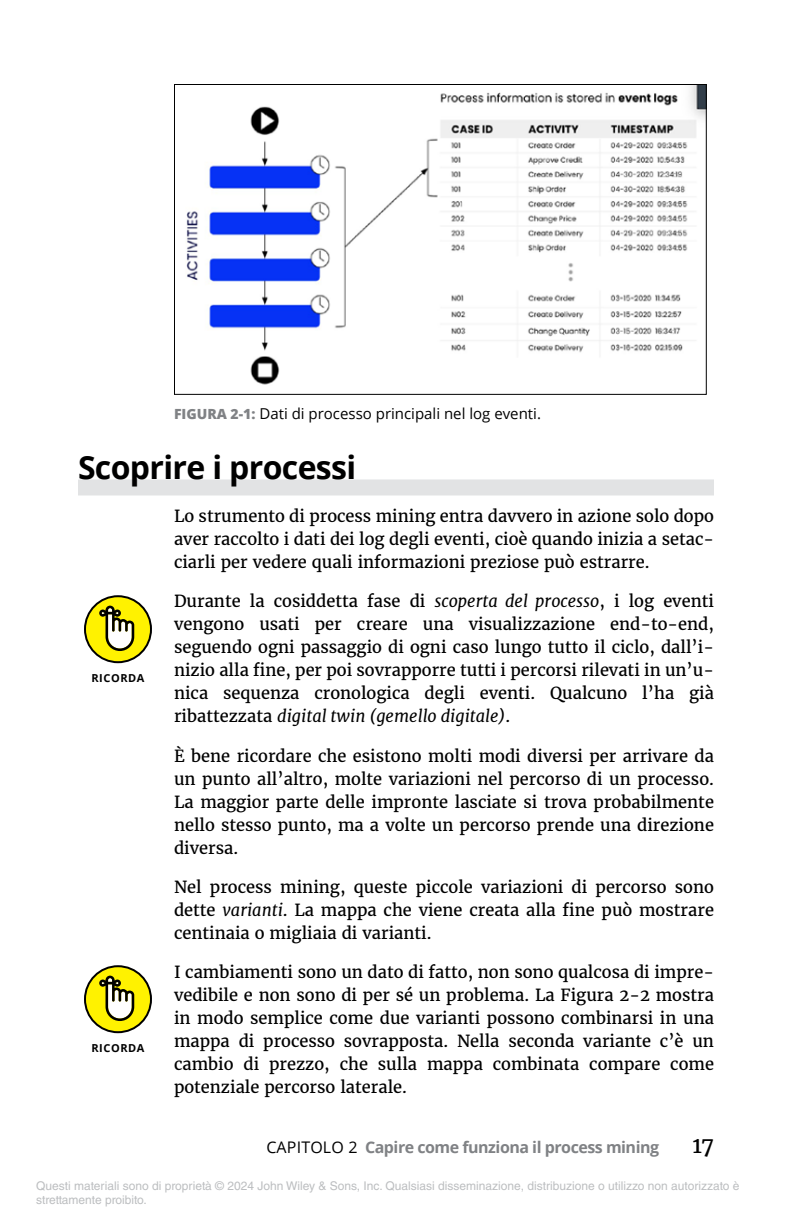
<style>
.page{position:relative;width:792px;height:1224px;background:#fff}
.page>*{position:absolute;margin:0;border:0;box-sizing:border-box;transform-origin:0 0}
.t1{font:700 32px "Open Sans";letter-spacing:-.02em;color:#000}
.t2{font:22px "Merriweather";color:#000}
.t3{font:16.4px/23px "Merriweather";color:#000;text-align:justify}
.t4{font:700 16px "Open Sans";letter-spacing:-.03em;color:#808285}
.t5{font:15px "Open Sans";color:#000}
.t6{font:12px/14.4px "Helvetica LT Std";color:#bcbec0}
.t7{font:700 11px "Open Sans";letter-spacing:.05em;color:#000}
.s1{font-weight:800;font-size:14px;color:#808285}
.s2{font-style:italic}
.s3{font-weight:400;color:#000}
</style>
<div class="page">
<div style="left:78px;top:479px;width:636px;height:16px;background:#e2e3e4"></div>
<div style="left:85px;top:596px;width:66px;height:66px;background:#fff200;border-radius:50%"></div>
<div style="left:84px;top:595px;width:68px;height:68px;border:2px solid #000;border-radius:50%"></div>
<svg style="left:99px;top:606px;width:35px;height:45px"></svg>
<div style="left:85px;top:966px;width:66px;height:66px;background:#fff200;border-radius:50%"></div>
<div style="left:84px;top:965px;width:68px;height:68px;border:2px solid #000;border-radius:50%"></div>
<svg style="left:99px;top:976px;width:35px;height:45px"></svg>
<img style="left:186px;top:86px;width:519px;height:299px">
<div style="left:174px;top:84px;width:533px;height:311px;border:1px solid #000"></div>
<p class="t5" style="left:174px;top:403px;width:369px"><span class="s1">FIGURA 2-1:</span> Dati di processo principali nel log eventi.</p>
<h1 class="t1" style="left:78px;top:445px;width:280px">Scoprire i processi</h1>
<p class="t3" style="left:174px;top:505px;width:542px">Lo strumento di process mining entra davvero in azione solo dopo aver raccolto i dati dei log degli eventi, cioè quando inizia a setac&shy;ciarli per vedere quali informazioni preziose può estrarre.</p>
<p class="t3" style="left:174px;top:590px;width:542px">Durante la cosiddetta fase di <span class="s2">scoperta del processo</span>, i log eventi vengono usati per creare una visualizzazione end-to-end, seguendo ogni passaggio di ogni caso lungo tutto il ciclo, dall’i&shy;nizio alla fine, per poi sovrapporre tutti i percorsi rilevati in un’u&shy;nica sequenza cronologica degli eventi. Qualcuno l’ha già ribattezzata <span class="s2">digital twin (gemello digitale)</span>.</p>
<p class="t3" style="left:174px;top:744px;width:542px">È bene ricordare che esistono molti modi diversi per arrivare da un punto all’altro, molte variazioni nel percorso di un processo.<br>La maggior parte delle impronte lasciate si trova probabilmente nello stesso punto, ma a volte un percorso prende una direzione diversa.</p>
<p class="t3" style="left:174px;top:875px;width:541px">Nel process mining, queste piccole variazioni di percorso sono dette <span class="s2">varianti</span>. La mappa che viene creata alla fine può mostrare centinaia o migliaia di varianti.</p>
<p class="t3" style="left:174px;top:960px;width:542px">I cambiamenti sono un dato di fatto, non sono qualcosa di impre&shy;vedibile e non sono di per sé un problema. La Figura 2-2 mostra in modo semplice come due varianti possono combinarsi in una mappa di processo sovrapposta. Nella seconda variante c’è un cambio di prezzo, che sulla mappa combinata compare come potenziale percorso laterale.</p>
<p class="t7" style="left:92px;top:670px;width:54px">RICORDA</p>
<p class="t7" style="left:92px;top:1040px;width:54px">RICORDA</p>
<p class="t4" style="left:266px;top:1136px;width:394px"><span class="s3">CAPITOLO 2</span> Capire come funziona il process mining</p>
<h2 class="t2" style="left:693px;top:1130px;width:23px">17</h2>
<p class="t6" style="left:36px;top:1178px;width:705px">Questi materiali sono di proprietà © 2024 John Wiley &amp; Sons, Inc. Qualsiasi disseminazione, distribuzione o utilizzo non autorizzato è strettamente proibito.</p>
</div>
